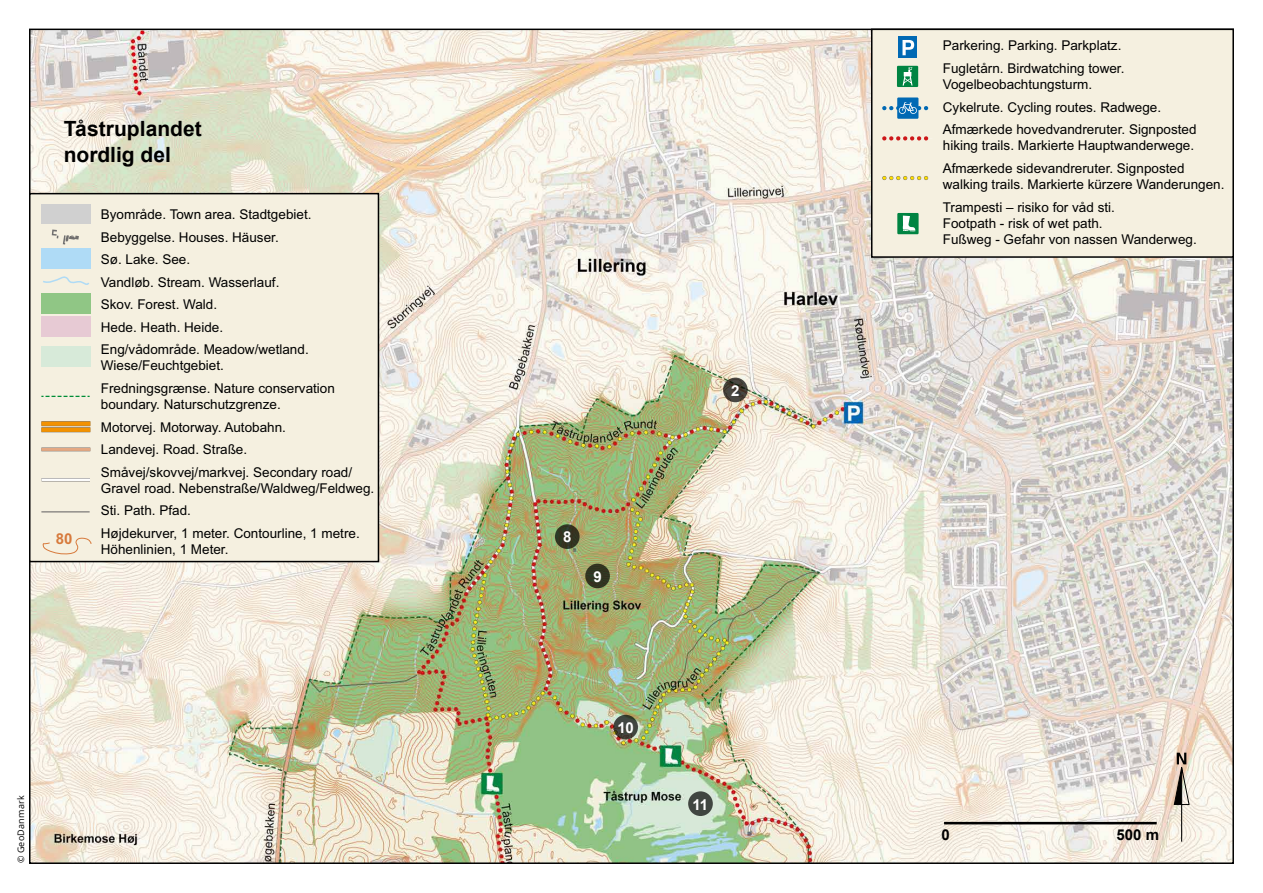
<style>
.page{position:relative;width:1263px;height:893px;background:#fff}
.page>*{position:absolute;margin:0;border:0;box-sizing:border-box;transform-origin:0 0}
.t1{font:700 21px/26.5px "Arial";color:#000}
.t2{font:700 15px "Arial";color:#fff}
.t3{font:700 15px "Arial";color:#000}
.t4{font:700 15px "Arial";color:#d77a3c}
.t5{font:13.5px/22.5px "Arial";color:#000}
.t6{font:9px "Open Sans";letter-spacing:.025em;color:#000}
</style>
<div class="page">
<img style="left:32px;top:32px;width:1199px;height:829px">
<hr style="left:944px;top:822px;width:213px;height:2px;background:#000">
<hr style="left:1181px;top:804px;width:1px;height:38px;background:#000">
<svg style="left:1174px;top:753px;width:15px;height:52px"></svg>
<svg style="left:723px;top:378px;width:25px;height:24px"></svg>
<svg style="left:555px;top:524px;width:25px;height:25px"></svg>
<div style="left:585px;top:564px;width:25px;height:24px;background:#313522;border-radius:50%"></div>
<svg style="left:613px;top:715px;width:25px;height:24px"></svg>
<div style="left:688px;top:791px;width:25px;height:25px;background:#404641;border-radius:50%"></div>
<div style="left:30px;top:194px;width:348px;height:368px;background:#f5f0e0"></div>
<svg style="left:52px;top:230px;width:27px;height:15px"></svg>
<svg style="left:43px;top:276px;width:46px;height:9px"></svg>
<hr style="left:41px;top:447px;width:49px;height:4px;background:#b6afa5">
<hr style="left:41px;top:448px;width:49px;height:3px;background:#e5a983">
<div style="left:41px;top:427px;width:49px;height:5px;background:#b08c55"></div>
<svg style="left:41px;top:428px;width:49px;height:4px"></svg>
<div style="left:41px;top:421px;width:49px;height:5px;background:#b38745"></div>
<svg style="left:41px;top:422px;width:49px;height:4px"></svg>
<hr style="left:42px;top:478px;width:48px;height:3px;background:#fff">
<hr style="left:41px;top:511px;width:49px;height:1px;background:#5e5c5f">
<svg style="left:41px;top:396px;width:49px;height:1px"></svg>
<svg style="left:42px;top:537px;width:50px;height:18px"></svg>
<div style="left:41px;top:204px;width:49px;height:20px;background:#d0d0d0"></div>
<div style="left:41px;top:248px;width:49px;height:20px;background:#afdbf6"></div>
<div style="left:41px;top:293px;width:49px;height:20px;background:#90c685"></div>
<div style="left:41px;top:346px;width:49px;height:20px;background:#d7ead9"></div>
<div style="left:41px;top:316px;width:49px;height:20px;background:#e7cad4"></div>
<div style="left:29px;top:193px;width:350px;height:369px;border:2px solid #000"></div>
<div style="left:872px;top:29px;width:361px;height:228px;background:#f5f0e0"></div>
<svg style="left:884px;top:136px;width:45px;height:5px"></svg>
<svg style="left:884px;top:176px;width:45px;height:4px"></svg>
<svg style="left:884px;top:97px;width:45px;height:22px"></svg>
<div style="left:897px;top:213px;width:21px;height:21px;background:#008442"></div>
<svg style="left:903px;top:216px;width:12px;height:15px"></svg>
<div style="left:897px;top:66px;width:21px;height:21px;background:#008442"></div>
<svg style="left:902px;top:67px;width:10px;height:19px"></svg>
<div style="left:898px;top:37px;width:19px;height:21px;background:#0069b4"></div>
<svg style="left:902px;top:40px;width:12px;height:15px"></svg>
<div style="left:871px;top:29px;width:363px;height:229px;border:2px solid #000"></div>
<h1 class="t1" style="left:64px;top:116px;width:139px">Tåstruplandet nordlig del</h1>
<p class="t4" style="left:56px;top:528px;width:18px">80</p>
<p class="t5" style="left:101px;top:203px;width:212px">Byområde. Town area. Stadtgebiet.<br>Bebyggelse. Houses. Häuser.<br>Sø. Lake. See.<br>Vandløb. Stream. Wasserlauf.<br>Skov. Forest. Wald.<br>Hede. Heath. Heide.<br>Eng/vådområde. Meadow/wetland.</p>
<p class="t5" style="left:101px;top:355px;width:236px">Wiese/Feuchtgebiet.<br>Fredningsgrænse. Nature conservation</p>
<p class="t5" style="left:101px;top:393px;width:253px">boundary. Naturschutzgrenze.<br>Motorvej. Motorway. Autobahn.<br>Landevej. Road. Straße.<br>Småvej/skovvej/markvej. Secondary road/</p>
<p class="t5" style="left:101px;top:477px;width:275px">Gravel road. Nebenstraße/Waldweg/Feldweg.<br>Sti. Path. Pfad.<br>Højdekurver, 1 meter. Contourline, 1 metre.</p>
<p class="t5" style="left:101px;top:538px;width:129px">Höhenlinien, 1 Meter.</p>
<p class="t6" style="left:15px;top:863px;width:69px;rotate:-90deg">© GeoDanmark</p>
<p class="t2" style="left:563px;top:527px;width:10px">8</p>
<p class="t2" style="left:593px;top:567px;width:10px">9</p>
<p class="t2" style="left:617px;top:718px;width:18px">10</p>
<p class="t2" style="left:731px;top:381px;width:10px">2</p>
<p class="t2" style="left:693px;top:794px;width:17px">11</p>
<p class="t5" style="left:943px;top:35px;width:183px">Parkering. Parking. Parkplatz.<br>Fugletårn. Birdwatching tower.</p>
<p class="t5" style="left:943px;top:73px;width:255px">Vogelbeobachtungsturm.<br>Cykelrute. Cycling routes. Radwege.<br>Afmærkede hovedvandreruter. Signposted</p>
<p class="t5" style="left:943px;top:134px;width:253px">hiking trails. Markierte Hauptwanderwege.<br>Afmærkede sidevandreruter. Signposted</p>
<p class="t5" style="left:943px;top:173px;width:283px">walking trails. Markierte kürzere Wanderungen.<br>Trampesti – risiko for våd sti.</p>
<p class="t5" style="left:943px;top:215px;width:255px;line-height:16.2px">Footpath - risk of wet path.<br>Fußweg - Gefahr von nassen Wanderweg.</p>
<p class="t3" style="left:941px;top:824px;width:10px">0</p>
<p class="t3" style="left:1116px;top:824px;width:44px">500 m</p>
</div>
